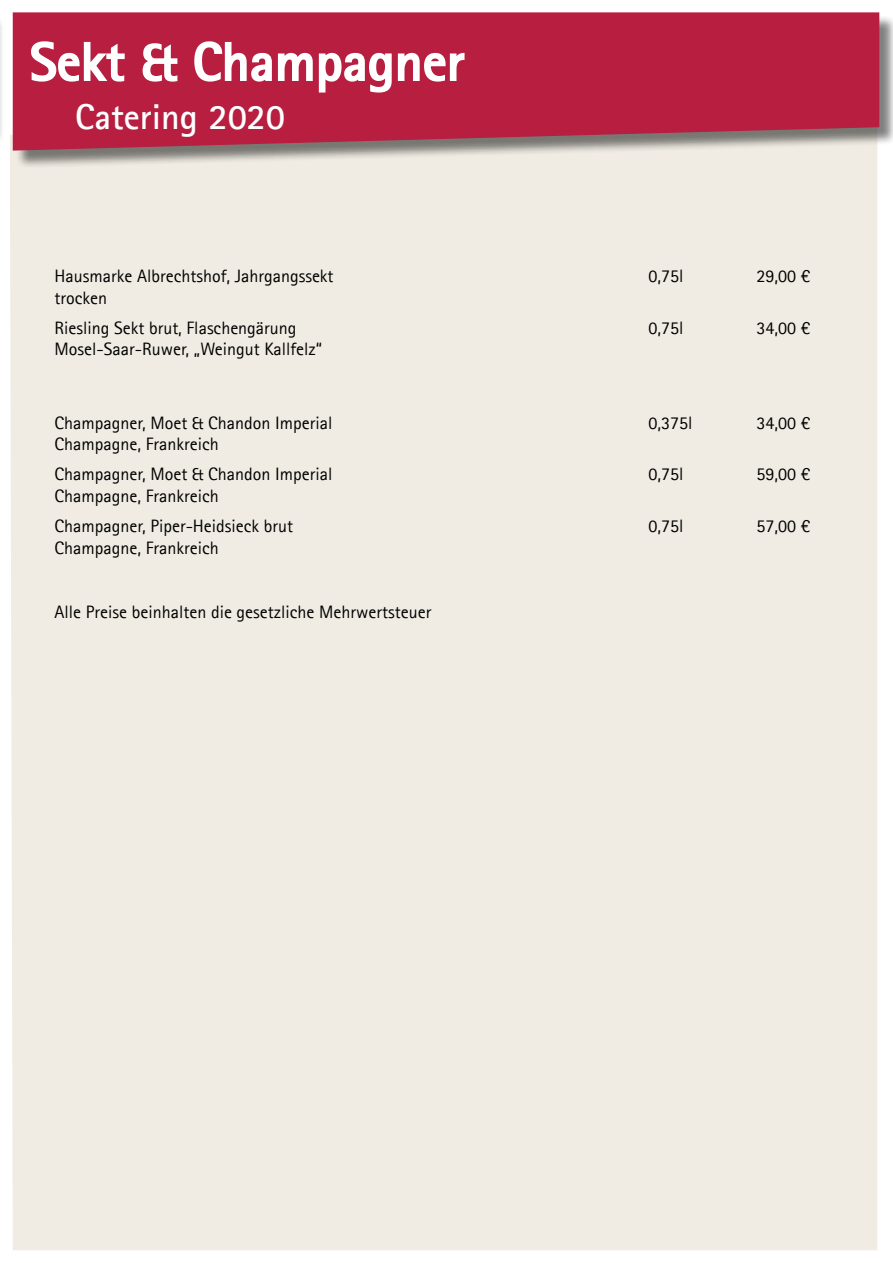
<style>
.page{position:relative;width:893px;height:1263px;background:#fff}
.page>*{position:absolute;margin:0;border:0;box-sizing:border-box;transform-origin:0 0}
.t1{font:700 54px "Agfa Rotis Sans Serif";color:#fff}
.t2{font:700 36px "Agfa Rotis Sans Serif";color:#fff}
.t3{font:18px/30px "Agfa Rotis Sans Serif";color:#000}
</style>
<div class="page">
<div style="left:10px;top:108px;width:867px;height:1142px;background:#f0ece3"></div>
<div style="left:0;top:15px;width:5px;height:154px;background:#fafafa"></div>
<div style="left:15px;top:15px;width:878px;height:154px;background:#000;opacity:.5"></div>
<svg style="left:13px;top:12px;width:866px;height:139px;background:#b42b48"></svg>
<svg style="left:30px;top:40px;width:96px;height:43px;background:#c8546d"></svg>
<svg style="left:142px;top:42px;width:37px;height:41px"></svg>
<svg style="left:193px;top:40px;width:272px;height:54px;background:#c44762"></svg>
<h1 class="t1" style="left:30px;top:28px;width:436px">Sekt &amp; Champagner</h1>
<h2 class="t2" style="left:75px;top:94px;width:211px">Catering 2020</h2>
<p class="t3" style="left:54px;top:261px;width:281px">Hausmarke Albrechtshof, Jahrgangssekt</p>
<p class="t3" style="left:648px;top:261px;width:37px">0,75l</p>
<p class="t3" style="left:756px;top:261px;width:55px">29,00 €</p>
<p class="t3" style="left:54px;top:283px;width:244px">trocken<br>Riesling Sekt brut, Flaschengärung</p>
<p class="t3" style="left:648px;top:313px;width:37px">0,75l</p>
<p class="t3" style="left:756px;top:313px;width:55px">34,00 €</p>
<p class="t3" style="left:54px;top:334px;width:269px">Mosel-Saar-Ruwer, „Weingut Kallfelz“</p>
<p class="t3" style="left:54px;top:407px;width:280px">Champagner, Moet &amp; Chandon Imperial</p>
<p class="t3" style="left:648px;top:407px;width:46px">0,375l</p>
<p class="t3" style="left:756px;top:407px;width:55px">34,00 €</p>
<p class="t3" style="left:54px;top:429px;width:280px">Champagne, Frankreich<br>Champagner, Moet &amp; Chandon Imperial</p>
<p class="t3" style="left:648px;top:459px;width:37px">0,75l</p>
<p class="t3" style="left:756px;top:459px;width:55px">59,00 €</p>
<p class="t3" style="left:54px;top:481px;width:240px">Champagne, Frankreich<br>Champagner, Piper-Heidsieck brut</p>
<p class="t3" style="left:54px;top:532px;width:166px">Champagne, Frankreich</p>
<p class="t3" style="left:54px;top:597px;width:379px">Alle Preise beinhalten die gesetzliche Mehrwertsteuer</p>
<p class="t3" style="left:648px;top:511px;width:37px">0,75l</p>
<p class="t3" style="left:756px;top:511px;width:55px">57,00 €</p>
</div>
